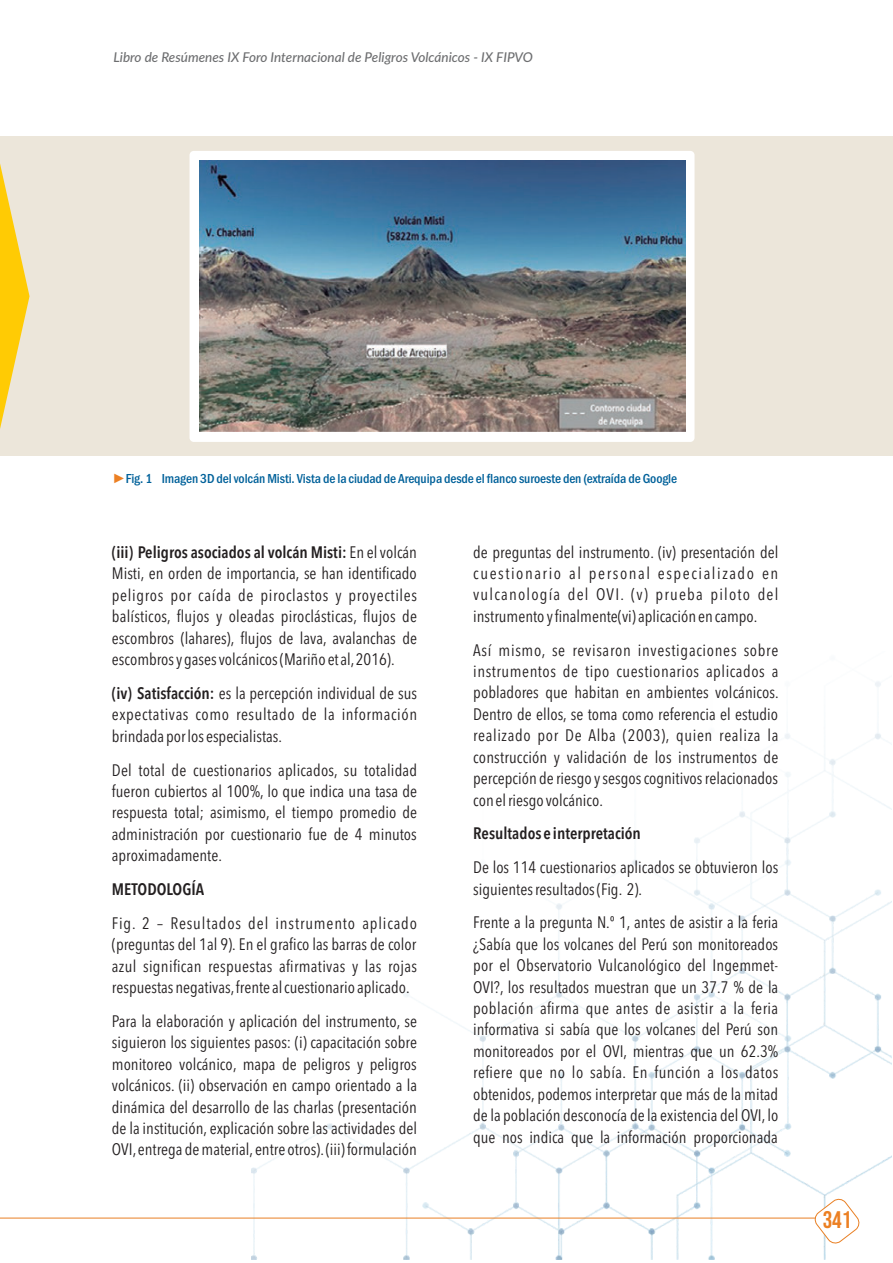
<style>
.page{position:relative;width:893px;height:1263px;background:#fff}
.page>*{position:absolute;margin:0;border:0;box-sizing:border-box;transform-origin:0 0}
.t1{font:24px "Bebas Neue";color:#ec8023}
.t2{font:16.5px/21.5px "Avenir Next Condensed";color:#231f20;text-align:justify}
.t3{font:600 16.5px "Avenir Next Condensed";color:#231f20}
.t4{font:500 condensed 13.5px "Franklin Gothic";letter-spacing:-.01em;color:#00619a}
.t5{font:italic 500 13.5px "Lato";color:#6d6e70}
.s1{color:#ec8023}
.s2{font-weight:600}
</style>
<div class="page">
<img style="left:251px;top:681px;width:640px;height:579px">
<div style="left:0;top:136px;width:893px;height:320px;background:#ece6da"></div>
<hr style="left:0;top:1218px;width:817px;height:1px;background:#e98024">
<svg style="left:814px;top:1198px;width:46px;height:46px"></svg>
<div style="left:190px;top:151px;width:504px;height:291px;background:#fff;border-radius:4px"></div>
<img style="left:199px;top:161px;width:486px;height:271px">
<svg style="left:0;top:164px;width:30px;height:265px"></svg>
<p class="t5" style="left:113px;top:51px;width:421px">Libro de Resúmenes IX Foro Internacional de Peligros Volcánicos - IX FIPVO</p>
<p class="t4" style="left:112px;top:473px;width:566px"><span class="s1">►</span>Fig. 1 Imagen 3D del volcán Misti. Vista de la ciudad de Arequipa desde el flanco suroeste den (extraída de Google</p>
<p class="t2" style="left:112px;top:542px;width:307px"><span class="s2">(iii) Peligros asociados al volcán Misti:</span> En el volcán Misti, en orden de importancia, se han identificado peligros por caída de piroclastos y proyectiles balísticos, flujos y oleadas piroclásticas, flujos de escombros (lahares), flujos de lava, avalanchas de escombros y gases volcánicos (Mariño et al, 2016).</p>
<p class="t2" style="left:112px;top:683px;width:307px"><span class="s2">(iv) Satisfacción:</span> es la percepción individual de sus expectativas como resultado de la información brindada por los especialistas.</p>
<p class="t2" style="left:112px;top:759px;width:307px">Del total de cuestionarios aplicados, su totalidad fueron cubiertos al 100%, lo que indica una tasa de respuesta total; asimismo, el tiempo promedio de administración por cuestionario fue de 4 minutos aproximadamente.</p>
<p class="t3" style="left:112px;top:878px;width:94px">METODOLOGÍA</p>
<p class="t2" style="left:112px;top:913px;width:307px">Fig. 2 – Resultados del instrumento aplicado (preguntas del 1al 9). En el grafico las barras de color azul significan respuestas afirmativas y las rojas respuestas negativas, frente al cuestionario aplicado.</p>
<p class="t2" style="left:112px;top:1011px;width:307px">Para la elaboración y aplicación del instrumento, se siguieron los siguientes pasos: (i) capacitación sobre monitoreo volcánico, mapa de peligros y peligros volcánicos. (ii) observación en campo orientado a la dinámica del desarrollo de las charlas (presentación de la institución, explicación sobre las actividades del OVI, entrega de material, entre otros). (iii) formulación</p>
<p class="t2" style="left:473px;top:542px;width:307px">de preguntas del instrumento. (iv) presentación del cuestionario al personal especializado en vulcanología del OVI. (v) prueba piloto del instrumento y finalmente(vi) aplicación en campo.</p>
<p class="t2" style="left:473px;top:640px;width:307px">Así mismo, se revisaron investigaciones sobre instrumentos de tipo cuestionarios aplicados a pobladores que habitan en ambientes volcánicos.<br>Dentro de ellos, se toma como referencia el estudio realizado por De Alba (2003), quien realiza la construcción y validación de los instrumentos de percepción de riesgo y sesgos cognitivos relacionados con el riesgo volcánico.</p>
<p class="t3" style="left:473px;top:823px;width:169px">Resultados e interpretación</p>
<p class="t2" style="left:473px;top:857px;width:307px">De los 114 cuestionarios aplicados se obtuvieron los siguientes resultados (Fig. 2).</p>
<p class="t2" style="left:473px;top:912px;width:307px">Frente a la pregunta N.º 1, antes de asistir a la feria ¿Sabía que los volcanes del Perú son monitoreados por el Observatorio Vulcanológico del Ingemmet-OVI?, los resultados muestran que un 37.7 % de la población afirma que antes de asistir a la feria informativa si sabía que los volcanes del Perú son monitoreados por el OVI, mientras que un 62.3% refiere que no lo sabía. En función a los datos obtenidos, podemos interpretar que más de la mitad de la población desconocía de la existencia del OVI, lo que nos indica que la información proporcionada</p>
<h1 class="t1" style="left:823px;top:1210px;width:30px">341</h1>
</div>
